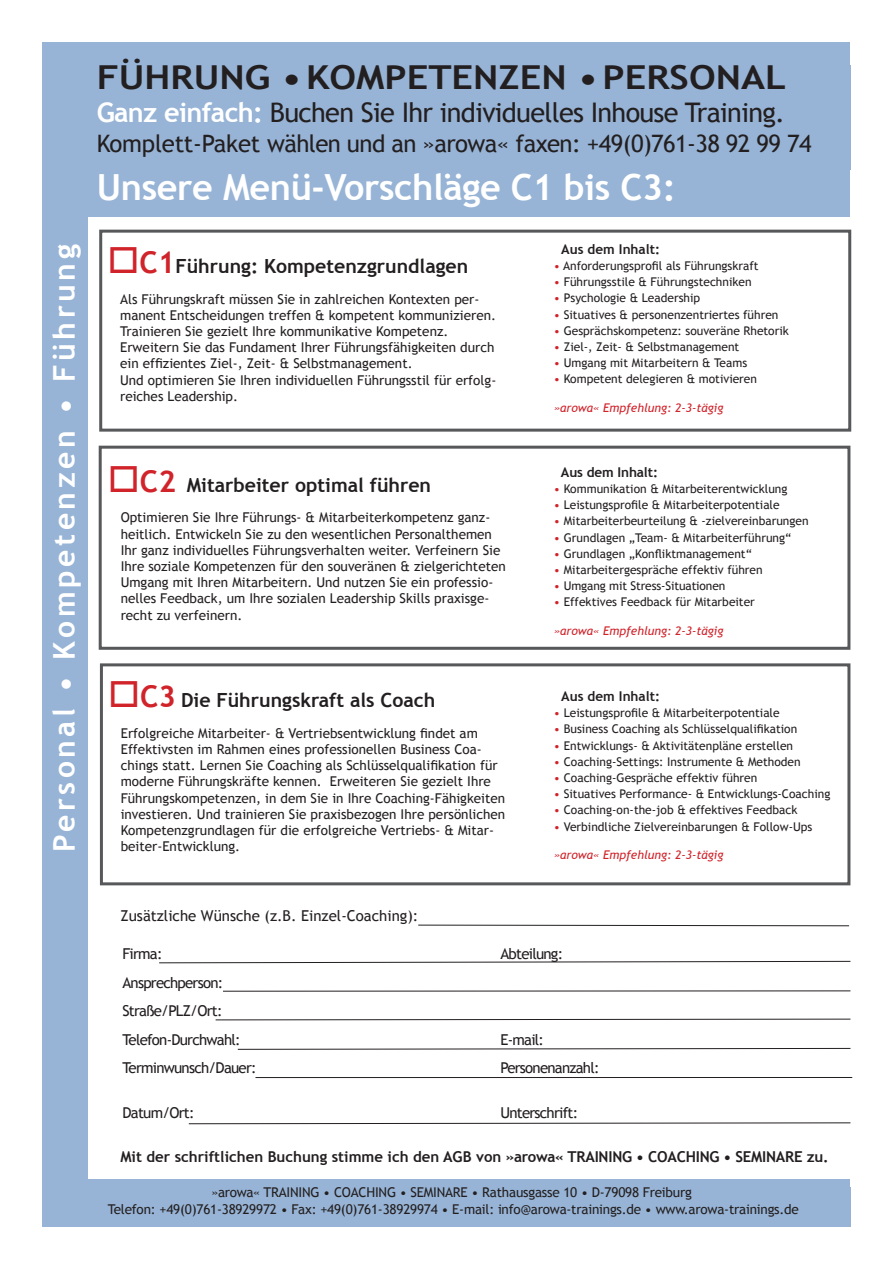
<style>
.page{position:relative;width:893px;height:1263px;background:#fff}
.page>*{position:absolute;margin:0;border:0;box-sizing:border-box;transform-origin:0 0}
.t1{font:700 36px "Trebuchet MS";letter-spacing:-.01em;color:#fff}
.t2{font:700 33px "Trebuchet MS";color:#231f20;scale:1.15 1}
.t3{font:700 30px "Trebuchet MS";letter-spacing:.12em;color:#fff}
.t4{font:27px "Trebuchet MS";letter-spacing:-.025em;color:#231f20}
.t5{font:24px "Trebuchet MS";letter-spacing:-.025em;color:#231f20}
.t6{font:700 19.5px "Trebuchet MS";color:#231f20}
.t7{font:15px "Trebuchet MS";letter-spacing:-.05em;color:#231f20}
.t8{font:700 15px "Trebuchet MS";color:#231f20}
.t9{font:15px "Trebuchet MS";color:#231f20}
.t10{font:13.5px/16.2px "Trebuchet MS";color:#231f20}
.t11{font:700 13.5px "Trebuchet MS";color:#231f20}
.t12{font:12px "Trebuchet MS";color:#231f20}
.t13{font:italic 12px "Trebuchet MS";color:#d1232a}
.s1{font-weight:700;color:#fff}
.s2{color:#d1232a}
.s3{font-size:30px;color:#d1232a}
</style>
<div class="page">
<div style="left:99px;top:446px;width:751px;height:204px;border:3px solid #57585a"></div>
<div style="left:100px;top:663px;width:750px;height:222px;border:3px solid #57585a"></div>
<div style="left:43px;top:210px;width:45px;height:1017px;background:#97b4d6"></div>
<div style="left:99px;top:230px;width:752px;height:202px;border:3px solid #57585a"></div>
<div style="left:43px;top:43px;width:807px;height:174px;background:#97b4d6"></div>
<div style="left:43px;top:1179px;width:807px;height:41px;background:#97b4d6"></div>
<div style="left:53px;top:1187px;width:797px;height:40px;background:#97b4d6"></div>
<svg style="left:418px;top:925px;width:431px;height:1px"></svg>
<svg style="left:159px;top:961px;width:692px;height:2px"></svg>
<hr style="left:223px;top:991px;width:627px;height:1px;background:#231f20">
<hr style="left:255px;top:1077px;width:597px;height:1px;background:#231f20">
<svg style="left:237px;top:1048px;width:614px;height:2px"></svg>
<svg style="left:215px;top:1019px;width:636px;height:1px"></svg>
<svg style="left:188px;top:1122px;width:663px;height:2px"></svg>
<p class="t3" style="left:45px;top:852px;width:609px;rotate:-90deg">Personal • Kompetenzen • Führung</p>
<p class="t2" style="left:97px;top:57px;width:601px">FÜHRUNG •KOMPETENZEN •PERSONAL</p>
<p class="t4" style="left:97px;top:96px;width:690px"><span class="s1">Ganz einfach:</span> Buchen Sie Ihr individuelles Inhouse Training.</p>
<p class="t5" style="left:97px;top:130px;width:716px">Komplett-Paket wählen und an »arowa« faxen: +49(0)761-38 92 99 74</p>
<p class="t1" style="left:97px;top:165px;width:581px">Unsere Menü-Vorschläge C1 bis C3:</p>
<p class="t6" style="left:107px;top:254px;width:362px"><span class="s2">□</span><span class="s3">C1</span>Führung: Kompetenzgrundlagen</p>
<p class="t10" style="left:120px;top:291px;width:377px">Als Führungskraft müssen Sie in zahlreichen Kontexten per&shy;manent Entscheidungen treffen &amp; kompetent kommunizieren.<br>Trainieren Sie gezielt Ihre kommunikative Kompetenz.</p>
<p class="t10" style="left:120px;top:339px;width:376px">Erweitern Sie das Fundament Ihrer Führungsfähigkeiten durch ein effizientes Ziel-, Zeit- &amp; Selbstmanagement.</p>
<p class="t10" style="left:120px;top:372px;width:378px">Und optimieren Sie Ihren individuellen Führungsstil für erfolg&shy;reiches Leadership.</p>
<p class="t6" style="left:108px;top:473px;width:325px"><span class="s2">□</span><span class="s3">C2</span> Mitarbeiter optimal führen</p>
<p class="t10" style="left:121px;top:510px;width:387px">Optimieren Sie Ihre Führungs- &amp; Mitarbeiterkompetenz ganz&shy;heitlich. Entwickeln Sie zu den wesentlichen Personalthemen Ihr ganz individuelles Führungsverhalten weiter. Verfeinern Sie Ihre soziale Kompetenzen für den souveränen &amp; zielgerichteten Umgang mit Ihren Mitarbeitern. Und nutzen Sie ein professio&shy;nelles Feedback, um Ihre sozialen Leadership Skills praxisge&shy;recht zu verfeinern.</p>
<p class="t6" style="left:108px;top:688px;width:329px"><span class="s2">□</span><span class="s3">C3</span> Die Führungskraft als Coach</p>
<p class="t10" style="left:121px;top:725px;width:386px">Erfolgreiche Mitarbeiter- &amp; Vertriebsentwicklung findet am Effektivsten im Rahmen eines professionellen Business Coa&shy;chings statt. Lernen Sie Coaching als Schlüsselqualifikation für moderne Führungskräfte kennen. Erweiteren Sie gezielt Ihre Führungskompetenzen, in dem Sie in Ihre Coaching-Fähigkeiten investieren. Und trainieren Sie praxisbezogen Ihre persönlichen Kompetenzgrundlagen für die erfolgreiche Vertriebs- &amp; Mitar&shy;beiter-Entwicklung.</p>
<p class="t11" style="left:561px;top:241px;width:100px">Aus dem Inhalt:</p>
<p class="t12" style="left:554px;top:259px;width:206px"><span class="s2">•</span> Anforderungsprofil als Führungskraft</p>
<p class="t12" style="left:554px;top:275px;width:199px"><span class="s2">•</span> Führungsstile &amp; Führungstechniken</p>
<p class="t12" style="left:554px;top:291px;width:148px"><span class="s2">•</span> Psychologie &amp; Leadership</p>
<p class="t12" style="left:554px;top:307px;width:226px"><span class="s2">•</span> Situatives &amp; personenzentriertes führen</p>
<p class="t12" style="left:554px;top:323px;width:237px"><span class="s2">•</span> Gesprächskompetenz: souveräne Rhetorik</p>
<p class="t12" style="left:554px;top:340px;width:187px"><span class="s2">•</span> Ziel-, Zeit- &amp; Selbstmanagement</p>
<p class="t12" style="left:554px;top:356px;width:195px"><span class="s2">•</span> Umgang mit Mitarbeitern &amp; Teams</p>
<p class="t12" style="left:554px;top:372px;width:205px"><span class="s2">•</span> Kompetent delegieren &amp; motivieren</p>
<p class="t13" style="left:554px;top:401px;width:171px">»arowa« Empfehlung: 2-3-tägig</p>
<p class="t11" style="left:561px;top:464px;width:98px">Aus dem Inhalt:</p>
<p class="t12" style="left:554px;top:482px;width:235px"><span class="s2">•</span> Kommunikation &amp; Mitarbeiterentwicklung</p>
<p class="t12" style="left:554px;top:498px;width:227px"><span class="s2">•</span> Leistungsprofile &amp; Mitarbeiterpotentiale</p>
<p class="t12" style="left:554px;top:514px;width:256px"><span class="s2">•</span> Mitarbeiterbeurteilung &amp; -zielvereinbarungen</p>
<p class="t12" style="left:554px;top:530px;width:239px"><span class="s2">•</span> Grundlagen „Team- &amp; Mitarbeiterführung“</p>
<p class="t12" style="left:554px;top:547px;width:200px"><span class="s2">•</span> Grundlagen „Konfliktmanagement“</p>
<p class="t12" style="left:554px;top:563px;width:210px"><span class="s2">•</span> Mitarbeitergespräche effektiv führen</p>
<p class="t12" style="left:554px;top:579px;width:173px"><span class="s2">•</span> Umgang mit Stress-Situationen</p>
<p class="t12" style="left:554px;top:595px;width:203px"><span class="s2">•</span> Effektives Feedback für Mitarbeiter</p>
<p class="t13" style="left:554px;top:624px;width:171px">»arowa« Empfehlung: 2-3-tägig</p>
<p class="t11" style="left:561px;top:688px;width:100px">Aus dem Inhalt:</p>
<p class="t12" style="left:554px;top:706px;width:227px"><span class="s2">•</span> Leistungsprofile &amp; Mitarbeiterpotentiale</p>
<p class="t12" style="left:554px;top:722px;width:245px"><span class="s2">•</span> Business Coaching als Schlüsselqualifikation</p>
<p class="t12" style="left:554px;top:738px;width:241px"><span class="s2">•</span> Entwicklungs- &amp; Aktivitätenpläne erstellen</p>
<p class="t12" style="left:554px;top:754px;width:248px"><span class="s2">•</span> Coaching-Settings: Instrumente &amp; Methoden</p>
<p class="t12" style="left:554px;top:771px;width:205px"><span class="s2">•</span> Coaching-Gespräche effektiv führen</p>
<p class="t12" style="left:554px;top:787px;width:278px"><span class="s2">•</span> Situatives Performance- &amp; Entwicklungs-Coaching</p>
<p class="t12" style="left:554px;top:803px;width:245px"><span class="s2">•</span> Coaching-on-the-job &amp; effektives Feedback</p>
<p class="t12" style="left:554px;top:819px;width:260px"><span class="s2">•</span> Verbindliche Zielvereinbarungen &amp; Follow-Ups</p>
<p class="t13" style="left:554px;top:848px;width:171px">»arowa« Empfehlung: 2-3-tägig</p>
<p class="t9" style="left:120px;top:907px;width:299px">Zusätzliche Wünsche (z.B. Einzel-Coaching):</p>
<p class="t7" style="left:122px;top:945px;width:42px">Firma:</p>
<p class="t7" style="left:500px;top:945px;width:64px">Abteilung:</p>
<p class="t7" style="left:122px;top:974px;width:102px">Ansprechperson:</p>
<p class="t7" style="left:122px;top:1002px;width:102px">Straße/PLZ/Ort:</p>
<p class="t7" style="left:122px;top:1031px;width:120px">Telefon-Durchwahl:</p>
<p class="t7" style="left:500px;top:1031px;width:45px">E-mail:</p>
<p class="t7" style="left:122px;top:1059px;width:136px">Terminwunsch/Dauer:</p>
<p class="t7" style="left:500px;top:1059px;width:101px">Personenanzahl:</p>
<p class="t7" style="left:122px;top:1104px;width:74px">Datum/Ort:</p>
<p class="t7" style="left:500px;top:1104px;width:79px">Unterschrift:</p>
<p class="t8" style="left:120px;top:1147px;width:710px">Mit der schriftlichen Buchung stimme ich den AGB von »arowa« TRAINING • COACHING • SEMINARE zu.</p>
<p class="t10" style="left:211px;top:1185px;width:482px">»arowa« TRAINING • COACHING • SEMINARE • Rathausgasse 10 • D-79098 Freiburg</p>
<p class="t10" style="left:108px;top:1201px;width:693px">Telefon: +49(0)761-38929972 • Fax: +49(0)761-38929974 • E-mail: info@arowa-trainings.de • www.arowa-trainings.de</p>
</div>
